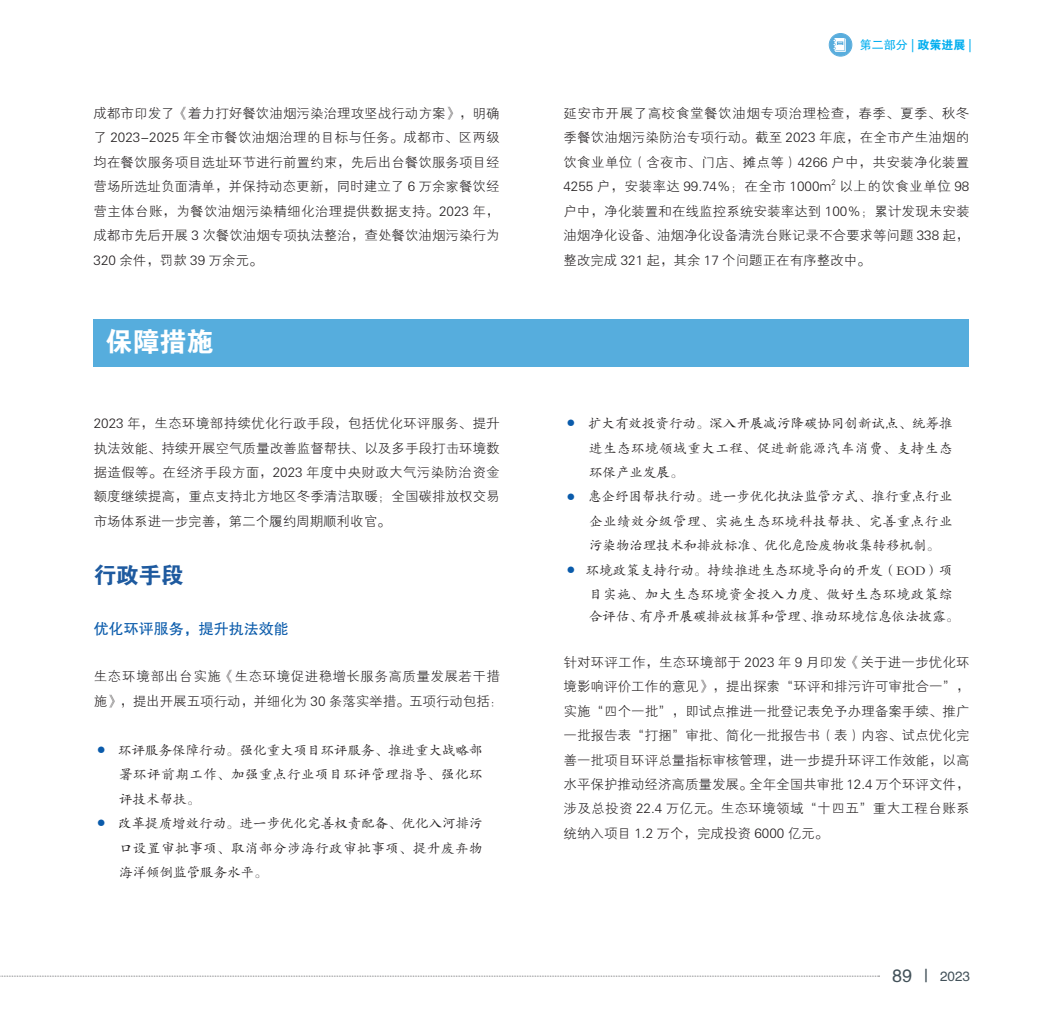
<style>
.page{position:relative;width:1063px;height:1021px;background:#fff}
.page>*{position:absolute;margin:0;border:0;box-sizing:border-box;transform-origin:0 0}
.t1{font:27px "FZDHTJW GB1 0";color:#fff}
.t2{font:22.5px "FZDHTJW GB1 0";color:#1e5a9f}
.t3{font:15px "FZHTJW GB1 0";color:#0a5bab}
.t4{font:13.5px/24.5px "FZXH1 JW GB1 0";color:#231f20;text-align:justify}
.t5{font:13.5px/24.5px "FZKTK GBK1 0";color:#231f20;text-align:justify}
.t6{font:13.5px/24.5px "FZXH1 JW GB1 0";letter-spacing:.035em;color:#231f20}
.t7{font:13.5px/24.5px "FZKTK GBK1 0";letter-spacing:.02em;color:#231f20;text-align:right}
.t8{font:13.5px "FZHTJW GB1 0";color:#425159}
.t9{font:12px "FZHTJW GB1 0";color:#00aeef}
.t10{font:7.8px "FZXH1 JW GB1 0";color:#231f20}
.s1{font-family:"Microsoft Ya Hei"}
.s2{font-family:"FZDHTJW GB1 0"}
.s3{font-family:"FZXH1 JW GB1 0";font-size:9px;color:#0a5bab}
.s4{font-size:18px}
</style>
<div class="page">
<svg style="left:0;top:975px;width:880px;height:1px"></svg>
<div style="left:830px;top:34px;width:21px;height:22px;background:#59addd;border-radius:50%"></div>
<div style="left:829px;top:33px;width:23px;height:23px;border:1px solid #59addd;border-radius:50%"></div>
<div style="left:830px;top:34px;width:21px;height:22px;border:1px solid #59addd;border-radius:50%"></div>
<svg style="left:833px;top:38px;width:13px;height:14px"></svg>
<div style="left:94px;top:319px;width:875px;height:47px;background:#56addd"></div>
<p class="t9" style="left:860px;top:38px;width:114px">第二部分 <span class="s1">|</span> <span class="s2">政策进展</span> <span class="s1">|</span></p>
<p class="t4" style="left:94px;top:101px;width:408px">成都市印发了《着力打好餐饮油烟污染治理攻坚战行动方案》，明确了 2023-2025 年全市餐饮油烟治理的目标与任务。成都市、区两级均在餐饮服务项目选址环节进行前置约束，先后出台餐饮服务项目经营场所选址负面清单，并保持动态更新，同时建立了 6 万余家餐饮经营主体台账，为餐饮油烟污染精细化治理提供数据支持。2023 年，成都市先后开展 3 次餐饮油烟专项执法整治，查处餐饮油烟污染行为320 余件，罚款 39 万余元。</p>
<p class="t4" style="left:563px;top:101px;width:408px">延安市开展了高校食堂餐饮油烟专项治理检查，春季、夏季、秋冬季餐饮油烟污染防治专项行动。截至 2023 年底，在全市产生油烟的饮食业单位（含夜市、门店、摊点等）4266 户中，共安装净化装置4255 户，安装率达 99.74%；在全市 1000m</p>
<p class="t10" style="left:832px;top:178px;width:6px">2</p>
<p class="t4" style="left:563px;top:175px;width:408px;text-indent:276px">以上的饮食业单位 98户中，净化装置和在线监控系统安装率达到 100%；累计发现未安装油烟净化设备、油烟净化设备清洗台账记录不合要求等问题 338 起，整改完成 321 起，其余 17 个问题正在有序整改中。</p>
<h1 class="t1" style="left:106px;top:327px;width:109px">保障措施</h1>
<p class="t4" style="left:94px;top:411px;width:408px">2023 年，生态环境部持续优化行政手段，包括优化环评服务、提升执法效能、持续开展空气质量改善监督帮扶、以及多手段打击环境数据造假等。在经济手段方面，2023 年度中央财政大气污染防治资金额度继续提高，重点支持北方地区冬季清洁取暖；全国碳排放权交易市场体系进一步完善，第二个履约周期顺利收官。</p>
<h2 class="t2" style="left:94px;top:562px;width:91px">行政手段</h2>
<p class="t3" style="left:94px;top:620px;width:196px">优化环评服务，提升执法效能</p>
<p class="t6" style="left:94px;top:664px;width:411px">生态环境部出台实施《生态环境促进稳增长服务高质量发展若干措施》，提出开展五项行动，并细化为 30 条落实举措。五项行动包括：</p>
<p class="t5" style="left:119px;top:738px;width:365px;text-indent:-23px"><span class="s3">●</span> 环评服务保障行动。强化重大项目环评服务、推进重大战略部署环评前期工作、加强重点行业项目环评管理指导、强化环评技术帮扶。</p>
<p class="t5" style="left:119px;top:811px;width:365px;text-indent:-23px"><span class="s3">●</span> 改革提质增效行动。进一步优化完善权责配备、优化入河排污口设置审批事项、取消部分涉海行政审批事项、提升废弃物海洋倾倒监管服务水平。</p>
<p class="t5" style="left:589px;top:411px;width:365px;text-indent:-23px"><span class="s3">●</span> 扩大有效投资行动。深入开展减污降碳协同创新试点、统筹推进生态环境领域重大工程、促进新能源汽车消费、支持生态环保产业发展。</p>
<p class="t5" style="left:589px;top:485px;width:365px;text-indent:-23px"><span class="s3">●</span> 惠企纾困帮扶行动。进一步优化执法监管方式、推行重点行业企业绩效分级管理、实施生态环境科技帮扶、完善重点行业污染物治理技术和排放标准、优化危险废物收集转移机制。</p>
<p class="t7" style="left:567px;top:558px;width:388px"><span class="s3">●</span> 环境政策支持行动。持续推进生态环境导向的开发（EOD）项目实施、加大生态环境资金投入力度、做好生态环境政策综</p>
<p class="t5" style="left:589px;top:604px;width:372px">合评估、有序开展碳排放核算和管理、推动环境信息依法披露。</p>
<p class="t4" style="left:564px;top:650px;width:408px">针对环评工作，生态环境部于 2023 年 9 月印发《关于进一步优化环境影响评价工作的意见》，提出探索“环评和排污许可审批合一”，实施“四个一批”，即试点推进一批登记表免予办理备案手续、推广一批报告表“打捆”审批、简化一批报告书（表）内容、试点优化完善一批项目环评总量指标审核管理，进一步提升环评工作效能，以高水平保护推动经济高质量发展。全年全国共审批 12.4 万个环评文件，涉及总投资 22.4 万亿元。生态环境领域“十四五”重大工程台账系统纳入项目 1.2 万个，完成投资 6000 亿元。</p>
<p class="t8" style="left:892px;top:968px;width:79px"><span class="s4">89 ｜</span> 2023</p>
</div>
